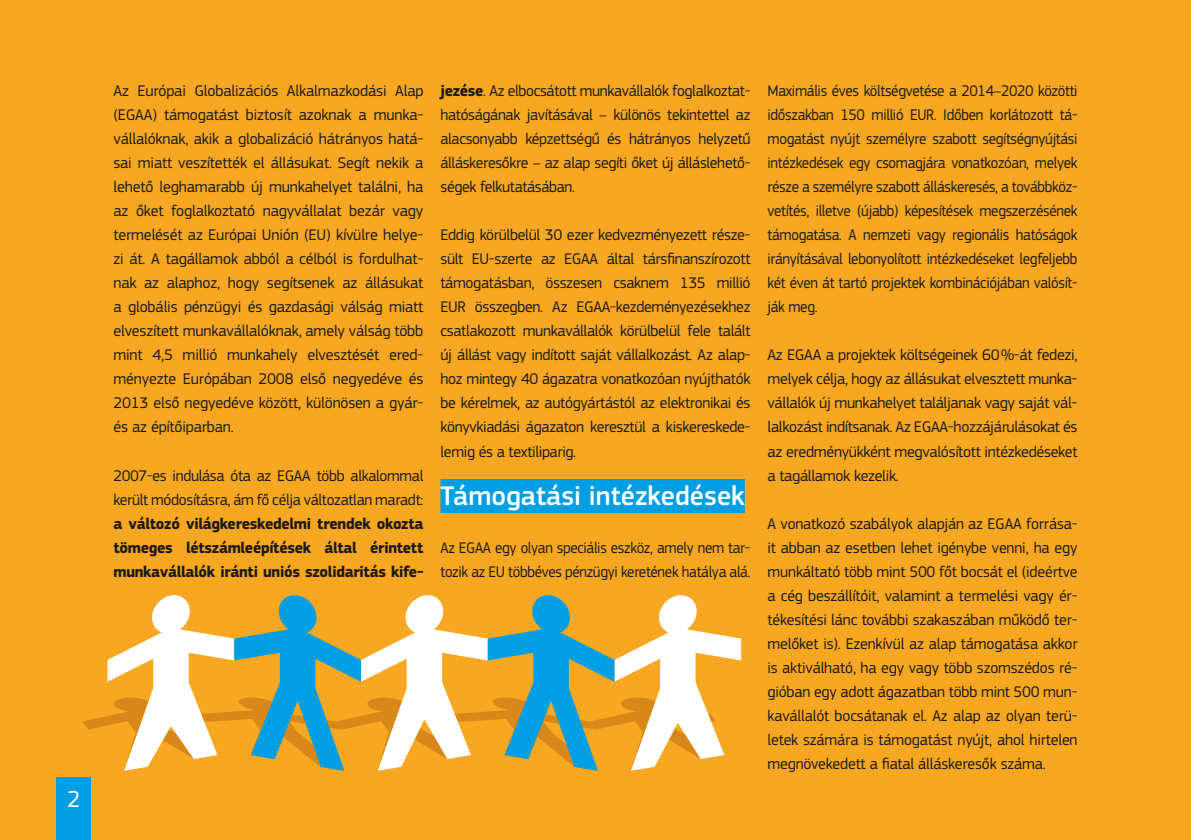
<style>
.page{position:relative;width:1191px;height:840px;background:#fff}
.page>*{position:absolute;margin:0;border:0;box-sizing:border-box;transform-origin:0 0}
.t1{font:500 28px "EC Square Sans Pro";color:#fff}
.t2{font:24px "EC Square Sans Pro";color:#fff}
.Body{font:16px/24px "EC Square Sans Pro";letter-spacing:-.02em;color:#1a1a18;text-align:justify}
.Body-2{font:16px/24px "EC Square Sans Pro";letter-spacing:-.02em;color:#1a1a18;scale:.94 1}
.Body-3{font:700 16px/24px "EC Square Sans Pro";letter-spacing:-.02em;color:#1a1a18;text-align:justify}
.s1{font-weight:400}
.s2{font-weight:700}
</style>
<div class="page">
<div style="left:0;top:0;width:1191px;height:839px;background:#f7a721"></div>
<svg style="left:82px;top:595px;width:659px;height:175px"></svg>
<div style="left:57px;top:777px;width:34px;height:62px;background:#009ee3"></div>
<div style="left:440px;top:478px;width:305px;height:35px;background:#009ee3"></div>
<h2 class="t2" style="left:67px;top:784px;width:15px">2</h2>
<p class="Body" style="left:113px;top:79px;width:311px">Az Európai Globalizációs Alkalmazkodási Alap (EGAA) támogatást biztosít azoknak a munka&shy;vállalóknak, akik a globalizáció hátrányos hatá&shy;sai miatt veszítették el állásukat. Segít nekik a lehető leghamarabb új munkahelyet találni, ha az őket foglalkoztató nagyvállalat bezár vagy termelését az Európai Unión (EU) kívülre helye&shy;zi át. A tagállamok abból a célból is fordulhat&shy;nak az alaphoz, hogy segítsenek az állásukat a globális pénzügyi és gazdasági válság miatt elveszített munkavállalóknak, amely válság több mint 4,5 millió munkahely elvesztését ered&shy;ményezte Európában 2008 első negyedéve és 2013 első negyedéve között, különösen a gyár&shy;és az építőiparban.</p>
<p class="Body-3" style="left:113px;top:463px;width:311px"><span class="s1">2007-es indulása óta az EGAA több alkalommal került módosításra, ám fő célja változatlan maradt: </span>a változó világkereskedelmi trendek okozta tömeges létszámleépítések által érintett munkavállalók iránti uniós szolidaritás kife-</p>
<p class="Body" style="left:440px;top:79px;width:311px"><span class="s2">jezése</span>. Az elbocsátott munkavállalók foglalkoztat&shy;hatóságának javításával – különös tekintettel az alacsonyabb képzettségű és hátrányos helyzetű álláskeresőkre – az alap segíti őket új álláslehető&shy;ségek felkutatásában.</p>
<p class="Body" style="left:440px;top:223px;width:311px">Eddig körülbelül 30 ezer kedvezményezett része&shy;sült EU-szerte az EGAA által társfinanszírozott támogatásban, összesen csaknem 135 millió EUR összegben. Az EGAA-kezdeményezésekhez csatlakozott munkavállalók körülbelül fele talált új állást vagy indított saját vállalkozást. Az alap&shy;hoz mintegy 40 ágazatra vonatkozóan nyújthatók be kérelmek, az autógyártástól az elektronikai és könyvkiadási ágazaton keresztül a kiskereskede&shy;lemig és a textiliparig.</p>
<h3 class="t1" style="left:440px;top:478px;width:306px">Támogatási intézkedések</h3>
<p class="Body-2" style="left:440px;top:535px;width:331px">Az EGAA egy olyan speciális eszköz, amely nem tar&shy;tozik az EU többéves pénzügyi keretének hatálya alá.</p>
<p class="Body-2" style="left:767px;top:79px;width:331px;text-align:justify">Maximális éves költségvetése a 2014–2020 közötti időszakban 150 millió EUR. Időben korlátozott tá&shy;mogatást nyújt személyre szabott segítségnyújtási intézkedések egy csomagjára vonatkozóan, melyek része a személyre szabott álláskeresés, a továbbköz&shy;vetítés, illetve (újabb) képesítések megszerzésének támogatása. A nemzeti vagy regionális hatóságok irányításával lebonyolított intézkedéseket legfeljebb két éven át tartó projektek kombinációjában valósít&shy;ják meg.</p>
<p class="Body" style="left:767px;top:343px;width:311px">Az EGAA a projektek költségeinek 60%-át fedezi, melyek célja, hogy az állásukat elvesztett munka&shy;vállalók új munkahelyet találjanak vagy saját vál&shy;lalkozást indítsanak. Az EGAA-hozzájárulásokat és az eredményükként megvalósított intézkedéseket a tagállamok kezelik.</p>
<p class="Body" style="left:767px;top:511px;width:311px">A vonatkozó szabályok alapján az EGAA forrása&shy;it abban az esetben lehet igénybe venni, ha egy munkáltató több mint 500 főt bocsát el (ideértve a cég beszállítóit, valamint a termelési vagy ér&shy;tékesítési lánc további szakaszában működő ter&shy;melőket is). Ezenkívül az alap támogatása akkor is aktiválható, ha egy vagy több szomszédos ré&shy;gióban egy adott ágazatban több mint 500 mun&shy;kavállalót bocsátanak el. Az alap az olyan terü&shy;letek számára is támogatást nyújt, ahol hirtelen megnövekedett a fiatal álláskeresők száma.</p>
</div>
